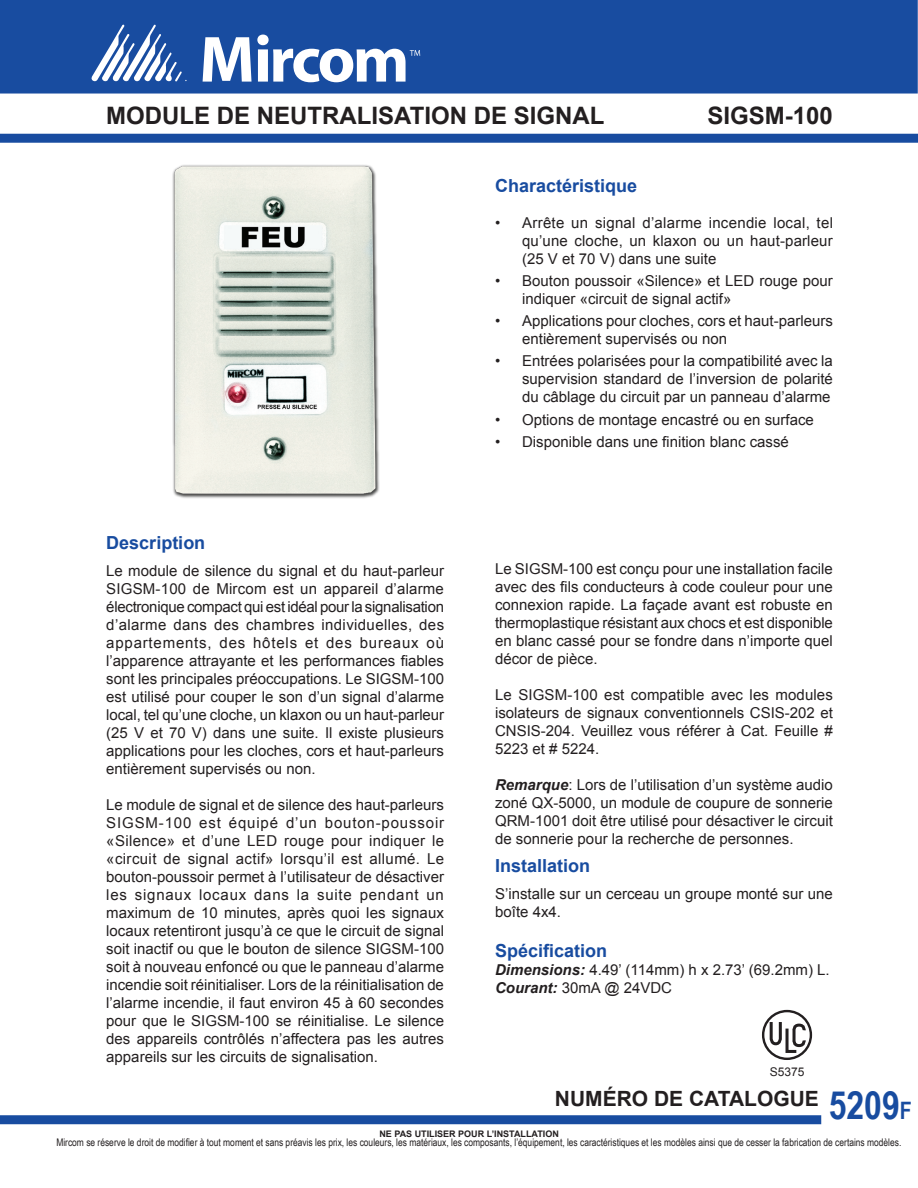
<style>
.page{position:relative;width:918px;height:1188px;background:#fff}
.page>*{position:absolute;margin:0;border:0;box-sizing:border-box;transform-origin:0 0}
.t1{font:700 39px "Arial Narrow";color:#184ca0}
.t2{font:700 24px "Arial";color:#231f20}
.t3{font:700 21px "Arial";color:#231f20}
.heading_1{font:700 18px "Arial";color:#184ca0}
.heading_3{font:700 18px "Arial";color:#184ca0}
.t4{font:15px/18px "Arial";color:#231f20;text-align:justify}
.t5{font:12px "Arial";color:#231f20}
.t6{font:10.5px "Arial Narrow";color:#231f20}
.t7{font:700 9px "Arial";color:#231f20}
.s1{font-weight:700;font-style:italic}
.s2{font-size:24px}
</style>
<div class="page">
<div style="left:0;top:134px;width:918px;height:9px;background:#184ca0"></div>
<div style="left:0;top:1115px;width:821px;height:9px;background:#184ca0"></div>
<img style="left:172px;top:165px;width:208px;height:333px">
<div style="left:1px;top:1px;width:916px;height:92px;background:#184ca0"></div>
<div style="left:0;top:0;width:918px;height:94px;border:2px solid #184ca0"></div>
<svg style="left:203px;top:35px;width:217px;height:47px"></svg>
<svg style="left:92px;top:25px;width:95px;height:57px"></svg>
<div style="left:762px;top:1010px;width:50px;height:50px;border:2px solid #231f20;border-radius:50%"></div>
<svg style="left:768px;top:1019px;width:40px;height:35px"></svg>
<p class="t2" style="left:106px;top:100px;width:500px">MODULE DE NEUTRALISATION DE SIGNAL</p>
<p class="t2" style="left:708px;top:100px;width:127px">SIGSM-100</p>
<p class="heading_3" style="left:106px;top:531px;width:101px">Description</p>
<p class="t4" style="left:106px;top:562px;width:339px">Le module de silence du signal et du haut-parleur SIGSM-100 de Mircom est un appareil d’alarme électronique compact qui est idéal pour la signalisation d’alarme dans des chambres individuelles, des appartements, des hôtels et des bureaux où l’apparence attrayante et les performances fiables sont les principales préoccupations. Le SIGSM-100 est utilisé pour couper le son d’un signal d’alarme local, tel qu’une cloche, un klaxon ou un haut-parleur (25 V et 70 V) dans une suite. Il existe plusieurs applications pour les cloches, cors et haut-parleurs entièrement supervisés ou non.</p>
<p class="t4" style="left:106px;top:796px;width:339px">Le module de signal et de silence des haut-parleurs SIGSM-100 est équipé d’un bouton-poussoir «Silence» et d’une LED rouge pour indiquer le «circuit de signal actif» lorsqu’il est allumé. Le bouton-poussoir permet à l’utilisateur de désactiver les signaux locaux dans la suite pendant un maximum de 10 minutes, après quoi les signaux locaux retentiront jusqu’à ce que le circuit de signal soit inactif ou que le bouton de silence SIGSM-100 soit à nouveau enfoncé ou que le panneau d’alarme incendie soit réinitialiser. Lors de la réinitialisation de l’alarme incendie, il faut environ 45 à 60 secondes pour que le SIGSM-100 se réinitialise. Le silence des appareils contrôlés n’affectera pas les autres appareils sur les circuits de signalisation.</p>
<p class="heading_1" style="left:495px;top:173px;width:144px">Charactéristique</p>
<p class="t4" style="left:522px;top:214px;width:312px;text-indent:-27px">• Arrête un signal d’alarme incendie local, tel qu’une cloche, un klaxon ou un haut-parleur (25 V et 70 V) dans une suite</p>
<p class="t4" style="left:522px;top:272px;width:312px;text-indent:-27px">• Bouton poussoir «Silence» et LED rouge pour indiquer «circuit de signal actif»</p>
<p class="t4" style="left:522px;top:312px;width:312px;text-indent:-27px">• Applications pour cloches, cors et haut-parleurs entièrement supervisés ou non</p>
<p class="t4" style="left:522px;top:352px;width:312px;text-indent:-27px">• Entrées polarisées pour la compatibilité avec la supervision standard de l’inversion de polarité du câblage du circuit par un panneau d’alarme</p>
<p class="t4" style="left:495px;top:411px;width:320px">• Options de montage encastré ou en surface</p>
<p class="t4" style="left:495px;top:433px;width:295px">• Disponible dans une finition blanc cassé</p>
<p class="t4" style="left:495px;top:560px;width:339px">Le SIGSM-100 est conçu pour une installation facile avec des fils conducteurs à code couleur pour une connexion rapide. La façade avant est robuste en thermoplastique résistant aux chocs et est disponible en blanc cassé pour se fondre dans n’importe quel décor de pièce.</p>
<p class="t4" style="left:495px;top:686px;width:339px">Le SIGSM-100 est compatible avec les modules isolateurs de signaux conventionnels CSIS-202 et CNSIS-204. Veuillez vous référer à Cat. Feuille # 5223 et # 5224.</p>
<p class="t4" style="left:495px;top:776px;width:339px"><span class="s1">Remarque</span>: Lors de l’utilisation d’un système audio zoné QX-5000, un module de coupure de sonnerie QRM-1001 doit être utilisé pour désactiver le circuit de sonnerie pour la recherche de personnes.</p>
<p class="heading_1" style="left:495px;top:854px;width:97px">Installation</p>
<p class="t4" style="left:495px;top:885px;width:339px">S’installe sur un cerceau un groupe monté sur une boîte 4x4.</p>
<p class="heading_1" style="left:495px;top:939px;width:114px">Spécification</p>
<p class="t4" style="left:495px;top:961px;width:336px"><span class="s1">Dimensions:</span> 4.49’ (114mm) h x 2.73’ (69.2mm) L.</p>
<p class="t4" style="left:495px;top:979px;width:178px"><span class="s1">Courant:</span> 30mA @ 24VDC</p>
<p class="t5" style="left:770px;top:1064px;width:36px">S5375</p>
<p class="t3" style="left:555px;top:1085px;width:266px">NUMÉRO DE CATALOGUE</p>
<p class="t7" style="left:379px;top:1128px;width:181px">NE PAS UTILISER POUR L’INSTALLATION</p>
<p class="t1" style="left:829px;top:1075px;width:85px">5209<span class="s2">F</span></p>
<p class="t6" style="left:56px;top:1135px;width:847px">Mircom se réserve le droit de modifier à tout moment et sans préavis les prix, les couleurs, les matériaux, les composants, l’équipement, les caractéristiques et les modèles ainsi que de cesser la fabrication de certains modèles.</p>
</div>
